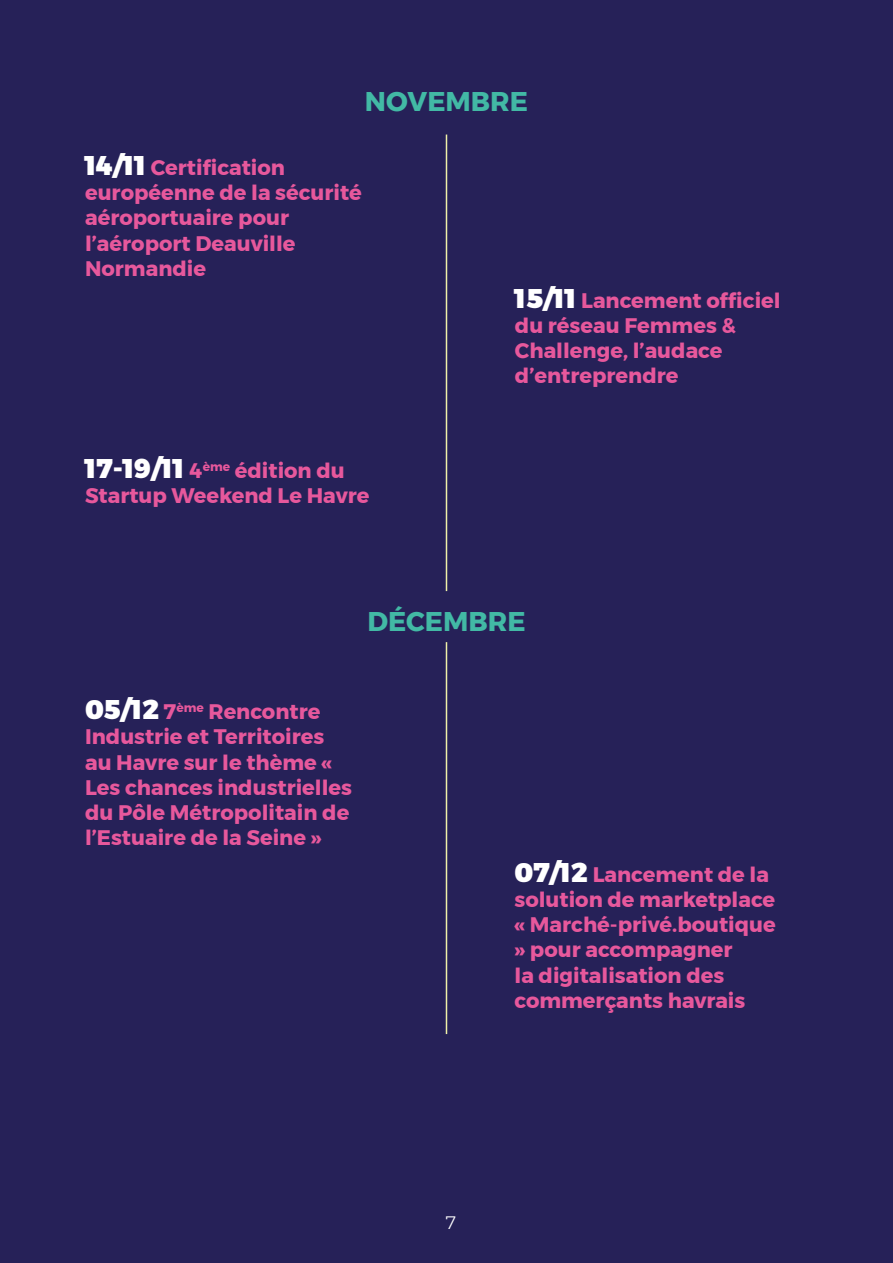
<style>
.page{position:relative;width:893px;height:1263px;background:#262158}
.page>*{position:absolute;margin:0;border:0;box-sizing:border-box;transform-origin:0 0}
.t1{font:700 27px "Montserrat";color:#42b9a5}
.t2{font:700 21px/25.2px "Montserrat";color:#e7589c}
.t3{font:300 18px "Montserrat";color:#fff}
.s1{font-weight:900;font-size:27px;color:#fff}
</style>
<div class="page">
<hr style="left:446px;top:135px;width:1px;height:456px;background:#eff0a8">
<hr style="left:446px;top:642px;width:1px;height:392px;background:#eff0a8">
<p class="t1" style="left:365px;top:80px;width:165px">NOVEMBRE</p>
<p class="t2" style="left:85px;top:155px;width:278px"><span class="s1">14/11</span> Certification européenne de la sécurité aéroportuaire pour l’aéroport Deauville<br>Normandie</p>
<p class="t2" style="left:85px;top:458px;width:286px"><span class="s1">17-19/11</span> 4<sup>ème</sup> édition du<br>Startup Weekend Le Havre</p>
<p class="t2" style="left:515px;top:287px;width:267px"><span class="s1">15/11</span> Lancement officiel du réseau Femmes &amp;<br>Challenge, l’audace d’entreprendre</p>
<p class="t1" style="left:367px;top:599px;width:160px">DÉCEMBRE</p>
<p class="t2" style="left:85px;top:699px;width:269px"><span class="s1">05/12</span> 7<sup>ème</sup> Rencontre<br>Industrie et Territoires au Havre sur le thème «<br>Les chances industrielles du Pôle Métropolitain de l’Estuaire de la Seine »</p>
<p class="t2" style="left:514px;top:862px;width:263px"><span class="s1">07/12</span> Lancement de la solution de marketplace « Marché-privé.boutique » pour accompagner<br>la digitalisation des commerçants havrais</p>
<p class="t3" style="left:446px;top:1209px;width:12px">7</p>
</div>
